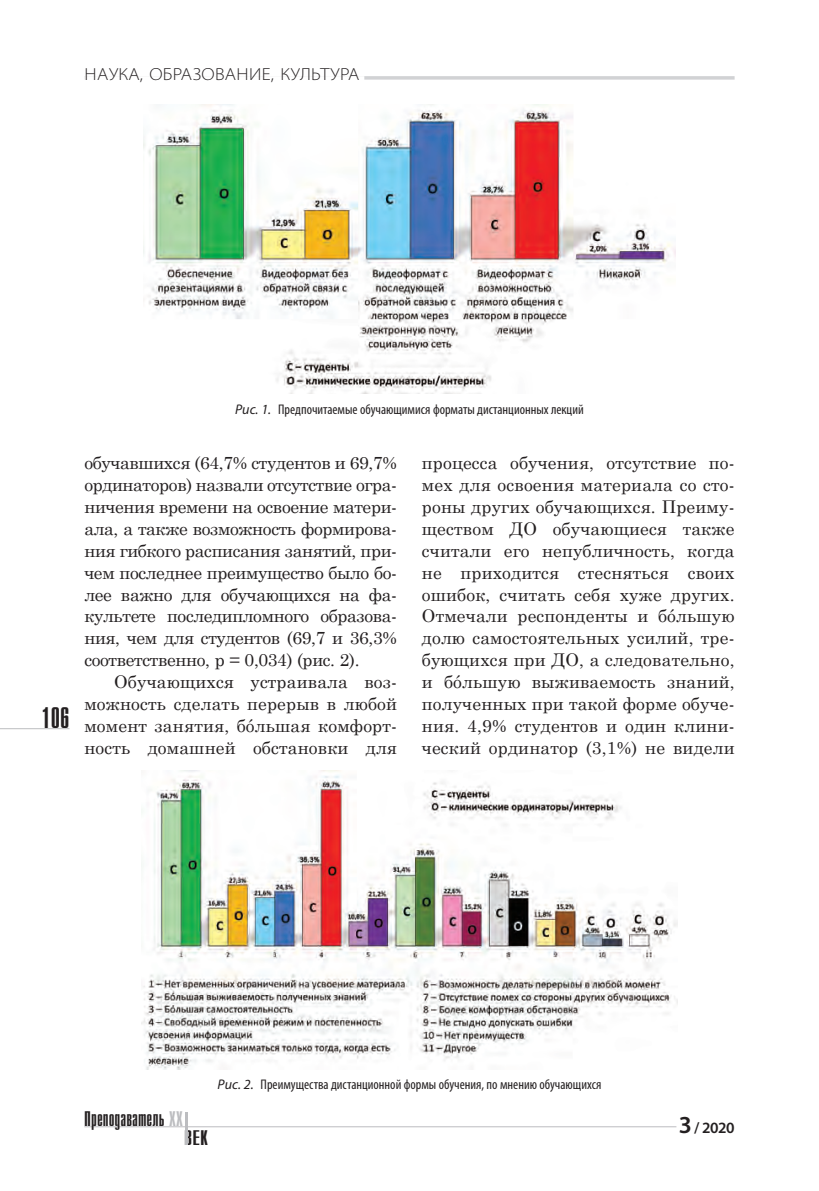
<style>
.page{position:relative;width:819px;height:1191px;background:#fff}
.page>*{position:absolute;margin:0;border:0;box-sizing:border-box;transform-origin:0 0}
.t1{font:29.75px "Compact C";color:#231f20}
.t2{font:21.18px "Compact C";color:#231f20}
.t3{font:21.18px "Compact C";color:#231f20;scale:1.2 1}
.t4{font:17.5px/21.9px "Century Schoolbook";letter-spacing:.01em;color:#231f20;text-align:justify}
.t5{font:300 semi-expanded 17.5px "Myriad Pro";letter-spacing:.02em;color:#231f20}
.t6{font:600 15.75px "Myriad Pro";color:#231f20}
.t7{font:condensed 14px "Myriad Pro";color:#231f20}
.s1{font-style:italic;font-stretch:normal}
.s2{color:#bcbdc0}
.s3{font-size:24.5px}
</style>
<div class="page">
<hr style="left:84px;top:1126px;width:592px;height:1px;background:#bcbdc0">
<hr style="left:0;top:728px;width:69px;height:1px;background:#bcbdc0">
<hr style="left:185px;top:1111px;width:2px;height:33px;background:#bcbdc0">
<hr style="left:84px;top:76px;width:650px;height:4px;background:#d1d2d4">
<hr style="left:84px;top:76px;width:280px;height:4px;background:#fff">
<img style="left:143px;top:104px;width:532px;height:289px">
<img style="left:142px;top:770px;width:535px;height:299px">
<p class="t5" style="left:85px;top:63px;width:276px">НАУКА, ОБРАЗОВАНИЕ, КУЛЬТУРА</p>
<h1 class="t1" style="left:41px;top:703px;width:30px">106</h1>
<p class="t7" style="left:235px;top:401px;width:350px"><span class="s1">Рис. 1.</span> Предпочитаемые обучающимися форматы дистанционных лекций</p>
<p class="t4" style="left:84px;top:450px;width:314px">обучавшихся (64,7% студентов и 69,7% ординаторов) назвали отсутствие огра&shy;ничения времени на освоение матери&shy;ала, а также возможность формирова&shy;ния гибкого расписания занятий, при&shy;чем последнее преимущество было бо&shy;лее важно для обучающихся на фа&shy;культете последипломного образова&shy;ния, чем для студентов (69,7 и 36,3% соответственно, р = 0,034) (рис. 2).</p>
<p class="t4" style="left:84px;top:669px;width:314px;text-indent:30px">Обучающихся устраивала воз&shy;можность сделать перерыв в любой момент занятия, бóльшая комфорт&shy;ность домашней обстановки для</p>
<p class="t4" style="left:422px;top:450px;width:314px">процесса обучения, отсутствие по&shy;мех для освоения материала со сто&shy;роны других обучающихся. Преиму&shy;ществом ДО обучающиеся также считали его непубличность, когда не приходится стесняться своих ошибок, считать себя хуже других.<br>Отмечали респонденты и бóльшую долю самостоятельных усилий, тре&shy;бующихся при ДО, а следовательно, и бóльшую выживаемость знаний, полученных при такой форме обуче&shy;ния. 4,9% студентов и один клини&shy;ческий ординатор (3,1%) не видели</p>
<p class="t2" style="left:84px;top:1108px;width:100px">Преподаватель <span class="s2">XX</span></p>
<p class="t3" style="left:184px;top:1126px;width:21px">ВЕК</p>
<p class="t7" style="left:218px;top:1076px;width:385px"><span class="s1">Рис. 2.</span> Преимущества дистанционной формы обучения, по мнению обучающихся</p>
<p class="t6" style="left:678px;top:1117px;width:57px"><span class="s3">3</span> / 2020</p>
</div>
